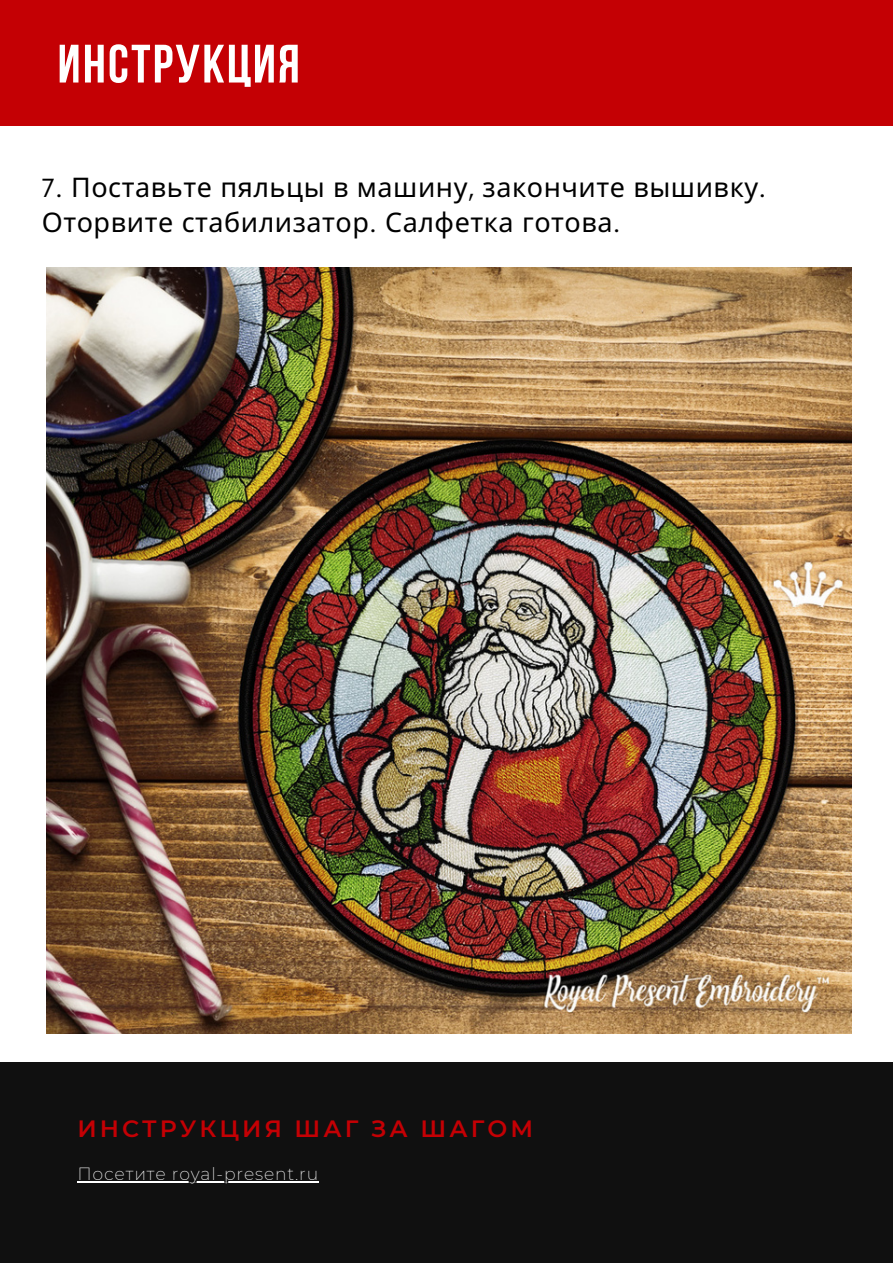
<style>
.page{position:relative;width:893px;height:1264px;background:#fff}
.page>*{position:absolute;margin:0;border:0;box-sizing:border-box;transform-origin:0 0}
.t1{font:54px "Bebas Neue Cyrillic";letter-spacing:.04em;color:#fff}
.t2{font:27px "Noto Sans";letter-spacing:.02em;color:#000}
.t3{font:600 23.55px "Montserrat";letter-spacing:.13em;color:#c40004}
.t4{font:200 17.25px "Montserrat";letter-spacing:.05em;color:#fff}
.s1{font-family:"Glacial Indifference"}
</style>
<div class="page">
<div style="left:0;top:1062px;width:892px;height:200px;background:#101010"></div>
<hr style="left:77px;top:1180px;width:242px;height:2px;background:#fff">
<div style="left:0;top:0;width:892px;height:125px;background:#c40004"></div>
<img style="left:46px;top:267px;width:805px;height:766px">
<p class="t1" style="left:57px;top:42px;width:244px">ИНСТРУКЦИЯ</p>
<p class="t2" style="left:42px;top:168px;width:725px"><span class="s1">7.</span> Поставьте пяльцы в машину<span class="s1">,</span> закончите вышивку<span class="s1">.</span></p>
<p class="t2" style="left:42px;top:203px;width:580px">Оторвите стабилизатор<span class="s1">.</span> Салфетка готова<span class="s1">.</span></p>
<p class="t3" style="left:77px;top:1114px;width:457px">ИНСТРУКЦИЯ ШАГ ЗА ШАГОМ</p>
<p class="t4" style="left:77px;top:1162px;width:242px">Посетите royal-present.ru</p>
</div>
